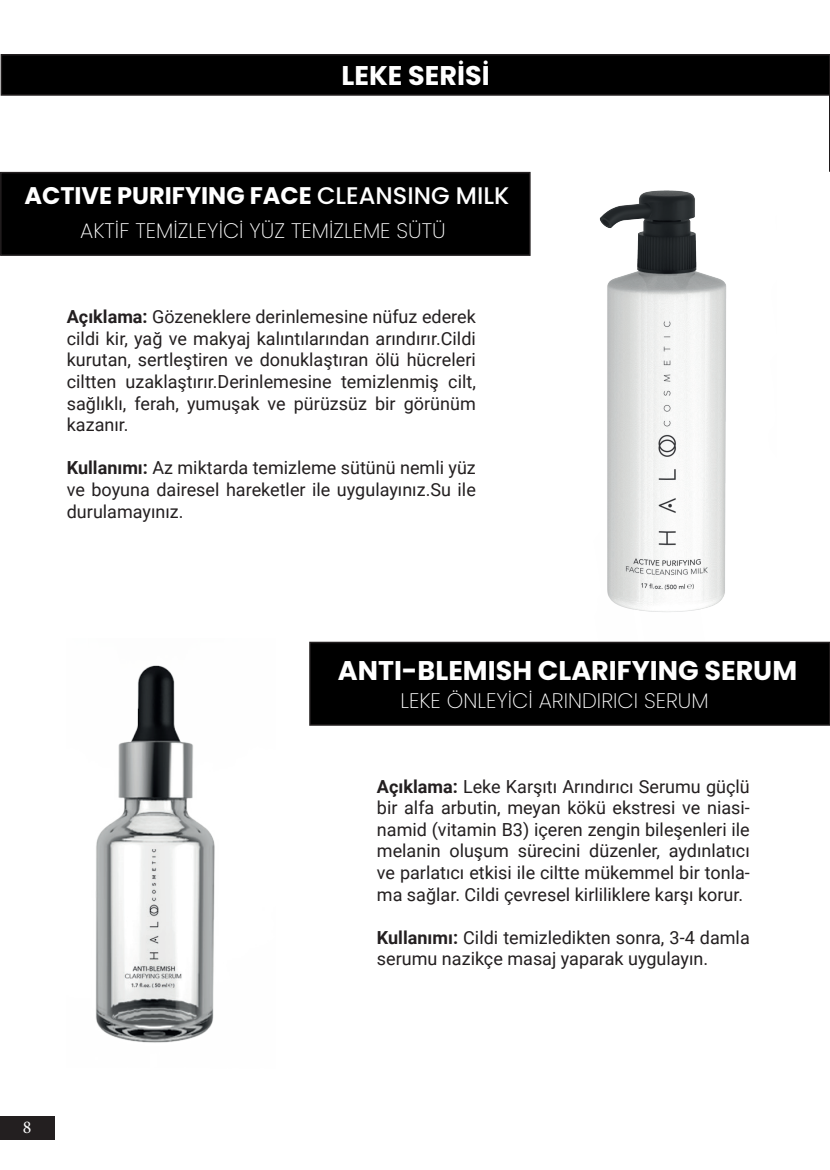
<style>
.page{position:relative;width:830px;height:1170px;background:#fff}
.page>*{position:absolute;margin:0;border:0;box-sizing:border-box;transform-origin:0 0}
.t1{font:700 27px "Poppins";color:#fff}
.t2{font:700 24px "Poppins";color:#fff}
.t3{font:200 21px "Poppins";color:#fff}
.t4{font:18px/21.6px "Roboto";color:#231f20;text-align:justify}
.t5{font:18px "Minion Pro";color:#fff}
.s1{font-weight:500}
.s2{font-weight:700}
</style>
<div class="page">
<hr style="left:829px;top:89px;width:1px;height:82px;background:#000">
<div style="left:0;top:1115px;width:54px;height:24px;background:#231f20"></div>
<div style="left:1px;top:173px;width:528px;height:82px;background:#000"></div>
<div style="left:0;top:172px;width:530px;height:84px;border:2px solid #231f20"></div>
<img style="left:599px;top:190px;width:128px;height:422px">
<div style="left:1px;top:55px;width:828px;height:40px;background:#000"></div>
<div style="left:1px;top:54px;width:828px;height:42px;border:2px solid #231f20"></div>
<div style="left:310px;top:642px;width:519px;height:83px;background:#000"></div>
<div style="left:309px;top:641px;width:520px;height:84px;border:2px solid #231f20"></div>
<img style="left:95px;top:665px;width:120px;height:378px">
<h1 class="t1" style="left:341px;top:60px;width:149px">LEKE SERİSİ</h1>
<h2 class="t2" style="left:24px;top:182px;width:486px">ACTIVE PURIFYING FACE <span class="s1">CLEANSING MILK</span></h2>
<p class="t3" style="left:80px;top:218px;width:367px">AKTİF TEMİZLEYİCİ YÜZ TEMİZLEME SÜTÜ</p>
<p class="t4" style="left:67px;top:305px;width:410px"><span class="s2">Açıklama:</span> Gözeneklere derinlemesine nüfuz ederek cildi kir, yağ ve makyaj kalıntılarından arındırır.Cildi kurutan, sertleştiren ve donuklaştıran ölü hücreleri ciltten uzaklaştırır.Derinlemesine temizlenmiş cilt, sağlıklı, ferah, yumuşak ve pürüzsüz bir görünüm kazanır.</p>
<p class="t4" style="left:67px;top:456px;width:410px"><span class="s2">Kullanımı:</span> Az miktarda temizleme sütünü nemli yüz ve boyuna dairesel hareketler ile uygulayınız.Su ile durulamayınız.</p>
<h1 class="t1" style="left:337px;top:654px;width:460px">ANTI-BLEMISH CLARIFYING SERUM</h1>
<p class="t3" style="left:400px;top:688px;width:309px">LEKE ÖNLEYİCİ ARINDIRICI SERUM</p>
<p class="t5" style="left:23px;top:1115px;width:10px">8</p>
<p class="t4" style="left:377px;top:774px;width:374px"><span class="s2">Açıklama:</span> Leke Karşıtı Arındırıcı Serumu güçlü bir alfa arbutin, meyan kökü ekstresi ve niasi&shy;namid (vitamin B3) içeren zengin bileşenleri ile melanin oluşum sürecini düzenler, aydınlatıcı ve parlatıcı etkisi ile ciltte mükemmel bir tonla&shy;ma sağlar. Cildi çevresel kirliliklere karşı korur.</p>
<p class="t4" style="left:377px;top:925px;width:374px"><span class="s2">Kullanımı:</span> Cildi temizledikten sonra, 3-4 damla serumu nazikçe masaj yaparak uygulayın.</p>
</div>
